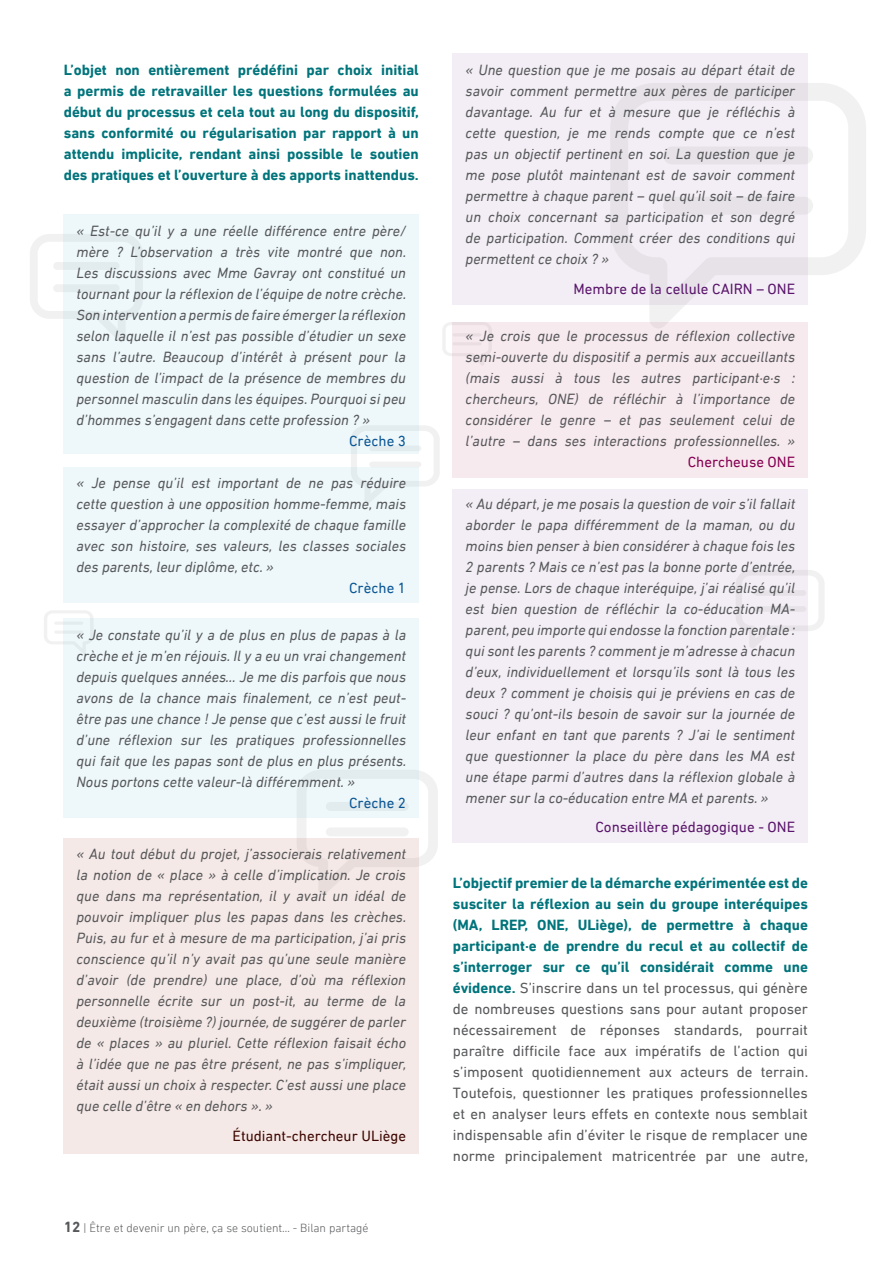
<style>
.page{position:relative;width:893px;height:1263px;background:#fff}
.page>*{position:absolute;margin:0;border:0;box-sizing:border-box;transform-origin:0 0}
.Texte_idée{font:italic 15px/21px "DIN Next LT Pro";color:#57585a;text-align:justify}
.Texte{font:15px/21px "DIN Next LT Pro";color:#57585a;text-align:justify}
.Texte-2{font:700 15px/21px "DIN Next LT Pro";color:#00747b;text-align:justify}
.Texte_idée-2{font:15px "DIN Next LT Pro";color:#5a166b}
.Texte_idée-3{font:15px "DIN Next LT Pro";color:#3e0701}
.Texte_idée-4{font:15px "DIN Next LT Pro";color:#0a5694}
.Texte_idée-5{font:15px "DIN Next LT Pro";color:#850152}
.t1{font:300 12px "DIN Next LT Pro";color:#57585a}
.s1{font-weight:700;font-size:15px}
.s2{font-weight:700;color:#00747b}
</style>
<div class="page">
<div style="left:453px;top:489px;width:355px;height:354px;background:#f3eef5"></div>
<div style="left:453px;top:322px;width:355px;height:155px;background:#f7eaef"></div>
<div style="left:64px;top:838px;width:355px;height:315px;background:#f5e9e7"></div>
<div style="left:453px;top:54px;width:355px;height:251px;background:#f3eef5"></div>
<div style="left:64px;top:618px;width:355px;height:199px;background:#eef8fb"></div>
<div style="left:64px;top:214px;width:355px;height:240px;background:#eef8fb"></div>
<div style="left:64px;top:467px;width:355px;height:135px;background:#eef8fb"></div>
<svg style="left:611px;top:83px;width:255px;height:245px"></svg>
<div style="left:663px;top:146px;width:150px;height:18px;background:#e6e2e8;border-radius:9px"></div>
<div style="left:663px;top:197px;width:150px;height:18px;background:#e6e2e8;border-radius:9px"></div>
<svg style="left:30px;top:234px;width:113px;height:108px"></svg>
<svg style="left:53px;top:262px;width:67px;height:8px"></svg>
<svg style="left:53px;top:284px;width:67px;height:8px"></svg>
<svg style="left:351px;top:426px;width:89px;height:77px"></svg>
<div style="left:369px;top:445px;width:52px;height:6px;background:#e2ebee;border-radius:3px"></div>
<div style="left:369px;top:462px;width:52px;height:5px;background:#f1f1f2;border-radius:3px"></div>
<svg style="left:736px;top:570px;width:88px;height:78px"></svg>
<div style="left:754px;top:590px;width:52px;height:6px;background:#e6e2e8;border-radius:3px"></div>
<div style="left:754px;top:606px;width:52px;height:6px;background:#e6e2e8;border-radius:3px"></div>
<svg style="left:443px;top:322px;width:49px;height:44px"></svg>
<hr style="left:452px;top:333px;width:30px;height:3px;background:#57585a;border-radius:2px">
<hr style="left:452px;top:342px;width:30px;height:3px;background:#57585a;border-radius:2px">
<svg style="left:44px;top:611px;width:49px;height:43px"></svg>
<svg style="left:54px;top:621px;width:29px;height:4px"></svg>
<svg style="left:54px;top:630px;width:29px;height:4px"></svg>
<svg style="left:297px;top:770px;width:141px;height:124px"></svg>
<div style="left:326px;top:802px;width:83px;height:9px;background:#e2ebee;border-radius:5px"></div>
<div style="left:326px;top:827px;width:83px;height:9px;background:#f1f1f2;border-radius:5px"></div>
<p class="Texte-2" style="left:64px;top:59px;width:357px">L’objet non entièrement prédéfini par choix initial a permis de retravailler les questions formulées au début du processus et cela tout au long du dispositif, sans conformité ou régularisation par rapport à un attendu implicite, rendant ainsi possible le soutien des pratiques et l’ouverture à des apports inattendus.</p>
<p class="Texte_idée" style="left:77px;top:220px;width:331px">« Est-ce qu’il y a une réelle différence entre père/ mère ? L’observation a très vite montré que non.<br>Les discussions avec Mme Gavray ont constitué un tournant pour la réflexion de l’équipe de notre crèche.<br>Son intervention a permis de faire émerger la réflexion selon laquelle il n’est pas possible d’étudier un sexe sans l’autre. Beaucoup d’intérêt à présent pour la question de l’impact de la présence de membres du personnel masculin dans les équipes. Pourquoi si peu d’hommes s’engagent dans cette profession ? »</p>
<p class="Texte_idée-4" style="left:349px;top:432px;width:58px">Crèche 3</p>
<p class="Texte_idée" style="left:77px;top:472px;width:331px">« Je pense qu’il est important de ne pas réduire cette question à une opposition homme-femme, mais essayer d’approcher la complexité de chaque famille avec son histoire, ses valeurs, les classes sociales des parents, leur diplôme, etc. »</p>
<p class="Texte_idée-4" style="left:349px;top:579px;width:58px">Crèche 1</p>
<p class="Texte_idée" style="left:77px;top:624px;width:331px">« Je constate qu’il y a de plus en plus de papas à la crèche et je m’en réjouis. Il y a eu un vrai changement depuis quelques années… Je me dis parfois que nous avons de la chance mais finalement, ce n’est peut&shy;être pas une chance ! Je pense que c’est aussi le fruit d’une réflexion sur les pratiques professionnelles qui fait que les papas sont de plus en plus présents.<br>Nous portons cette valeur-là différemment. »</p>
<p class="Texte_idée-4" style="left:349px;top:794px;width:58px">Crèche 2</p>
<p class="Texte_idée" style="left:77px;top:843px;width:331px">« Au tout début du projet, j’associerais relativement la notion de « place » à celle d’implication. Je crois que dans ma représentation, il y avait un idéal de pouvoir impliquer plus les papas dans les crèches.<br>Puis, au fur et à mesure de ma participation, j’ai pris conscience qu’il n’y avait pas qu’une seule manière d’avoir (de prendre) une place, d’où ma réflexion personnelle écrite sur un post-it, au terme de la deuxième (troisième ?) journée, de suggérer de parler de « places » au pluriel. Cette réflexion faisait écho à l’idée que ne pas être présent, ne pas s’impliquer, était aussi un choix à respecter. C’est aussi une place que celle d’être « en dehors ». »</p>
<p class="Texte_idée-3" style="left:233px;top:1127px;width:175px">Étudiant-chercheur ULiège</p>
<p class="t1" style="left:64px;top:1221px;width:306px"><span class="s1">12</span> | Être et devenir un père, ça se soutient… - Bilan partagé</p>
<p class="Texte_idée" style="left:466px;top:59px;width:331px">« Une question que je me posais au départ était de savoir comment permettre aux pères de participer davantage. Au fur et à mesure que je réfléchis à cette question, je me rends compte que ce n’est pas un objectif pertinent en soi. La question que je me pose plutôt maintenant est de savoir comment permettre à chaque parent – quel qu’il soit – de faire un choix concernant sa participation et son degré de participation. Comment créer des conditions qui permettent ce choix ? »</p>
<p class="Texte_idée-2" style="left:574px;top:280px;width:223px">Membre de la cellule CAIRN – ONE</p>
<p class="Texte_idée" style="left:466px;top:325px;width:331px">« Je crois que le processus de réflexion collective semi-ouverte du dispositif a permis aux accueillants (mais aussi à tous les autres participant·e·s : chercheurs, ONE) de réfléchir à l’importance de considérer le genre – et pas seulement celui de l’autre – dans ses interactions professionnelles. »</p>
<p class="Texte_idée-5" style="left:688px;top:453px;width:109px">Chercheuse ONE</p>
<p class="Texte_idée" style="left:466px;top:493px;width:331px">« Au départ, je me posais la question de voir s’il fallait aborder le papa différemment de la maman, ou du moins bien penser à bien considérer à chaque fois les 2 parents ? Mais ce n’est pas la bonne porte d’entrée, je pense. Lors de chaque interéquipe, j’ai réalisé qu’il est bien question de réfléchir la co-éducation MA&shy;parent, peu importe qui endosse la fonction parentale : qui sont les parents ? comment je m’adresse à chacun d’eux, individuellement et lorsqu’ils sont là tous les deux ? comment je choisis qui je préviens en cas de souci ? qu’ont-ils besoin de savoir sur la journée de leur enfant en tant que parents ? J’ai le sentiment que questionner la place du père dans les MA est une étape parmi d’autres dans la réflexion globale à mener sur la co-éducation entre MA et parents. »</p>
<p class="Texte_idée-2" style="left:595px;top:819px;width:201px">Conseillère pédagogique - ONE</p>
<p class="Texte" style="left:453px;top:872px;width:357px"><span class="s2">L’objectif premier de la démarche expérimentée est de susciter la réflexion au sein du groupe interéquipes (MA, LREP, ONE, ULiège), de permettre à chaque participant·e de prendre du recul et au collectif de s’interroger sur ce qu’il considérait comme une évidence.</span> S’inscrire dans un tel processus, qui génère de nombreuses questions sans pour autant proposer nécessairement de réponses standards, pourrait paraître difficile face aux impératifs de l’action qui s’imposent quotidiennement aux acteurs de terrain.<br>Toutefois, questionner les pratiques professionnelles et en analyser leurs effets en contexte nous semblait indispensable afin d’éviter le risque de remplacer une norme principalement matricentrée par une autre,</p>
</div>
